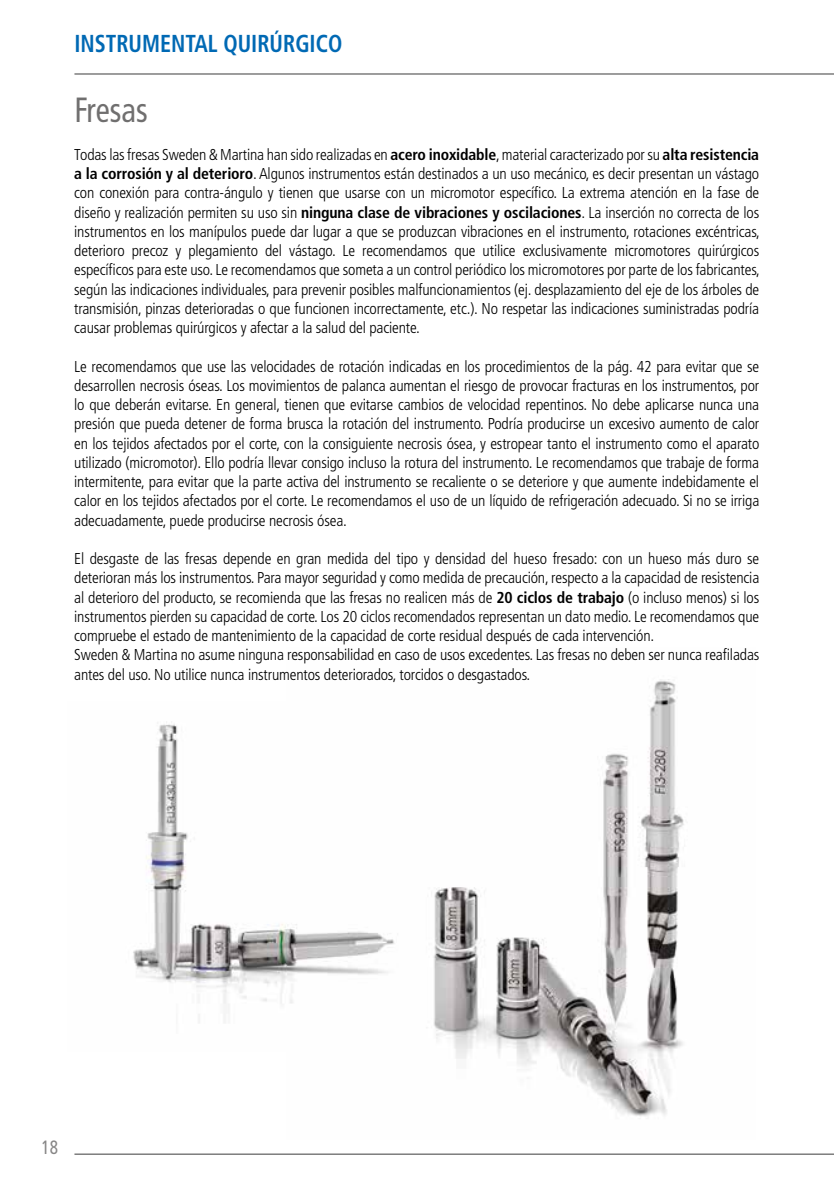
<style>
.page{position:relative;width:834px;height:1181px;background:#fff}
.page>*{position:absolute;margin:0;border:0;box-sizing:border-box;transform-origin:0 0}
.t1{font:condensed 35px "Frutiger";color:#706f6f;scale:.9 1}
.t2{font:700 condensed 24.5px "Frutiger";color:#0069b4;scale:.9 1}
.t3{font:condensed 19.25px "Frutiger";color:#878686;scale:.9 1}
.t4{font:300 condensed 15.75px/19.2px "Frutiger";letter-spacing:-.01em;color:#000;text-align:justify}
.s1{font-weight:700}
</style>
<div class="page">
<img style="left:433px;top:679px;width:251px;height:438px">
<hr style="left:74px;top:74px;width:759px;height:1px;background:#3c3c3b">
<hr style="left:74px;top:1153px;width:759px;height:1px;background:#3c3c3b">
<img style="left:133px;top:722px;width:262px;height:301px">
<h2 class="t2" style="left:74px;top:29px;width:299px">INSTRUMENTAL QUIRÚRGICO</h2>
<h1 class="t1" style="left:74px;top:89px;width:83px">Fresas</h1>
<p class="t4" style="left:74px;top:145px;width:687px">Todas las fresas Sweden &amp; Martina han sido realizadas en <span class="s1">acero inoxidable</span>, material caracterizado por su <span class="s1">alta resistencia a la corrosión y al deterioro</span>. Algunos instrumentos están destinados a un uso mecánico, es decir presentan un vástago con conexión para contra-ángulo y tienen que usarse con un micromotor específico. La extrema atención en la fase de diseño y realización permiten su uso sin <span class="s1">ninguna clase de vibraciones y oscilaciones</span>. La inserción no correcta de los instrumentos en los manípulos puede dar lugar a que se produzcan vibraciones en el instrumento, rotaciones excéntricas, deterioro precoz y plegamiento del vástago. Le recomendamos que utilice exclusivamente micromotores quirúrgicos específicos para este uso. Le recomendamos que someta a un control periódico los micromotores por parte de los fabricantes, según las indicaciones individuales, para prevenir posibles malfuncionamientos (ej. desplazamiento del eje de los árboles de transmisión, pinzas deterioradas o que funcionen incorrectamente, etc.). No respetar las indicaciones suministradas podría causar problemas quirúrgicos y afectar a la salud del paciente.</p>
<p class="t4" style="left:74px;top:357px;width:686px">Le recomendamos que use las velocidades de rotación indicadas en los procedimientos de la pág. 42 para evitar que se desarrollen necrosis óseas. Los movimientos de palanca aumentan el riesgo de provocar fracturas en los instrumentos, por lo que deberán evitarse. En general, tienen que evitarse cambios de velocidad repentinos. No debe aplicarse nunca una presión que pueda detener de forma brusca la rotación del instrumento. Podría producirse un excesivo aumento de calor en los tejidos afectados por el corte, con la consiguiente necrosis ósea, y estropear tanto el instrumento como el aparato utilizado (micromotor). Ello podría llevar consigo incluso la rotura del instrumento. Le recomendamos que trabaje de forma intermitente, para evitar que la parte activa del instrumento se recaliente o se deteriore y que aumente indebidamente el calor en los tejidos afectados por el corte. Le recomendamos el uso de un líquido de refrigeración adecuado. Si no se irriga adecuadamente, puede producirse necrosis ósea.</p>
<p class="t4" style="left:74px;top:549px;width:686px;text-align:left">El desgaste de las fresas depende en gran medida del tipo y densidad del hueso fresado: con un hueso más duro se deterioran más los instrumentos. Para mayor seguridad y como medida de precaución, respecto a la capacidad de resistencia al deterioro del producto, se recomienda que las fresas no realicen más de <span class="s1">20 ciclos de trabajo</span> (o incluso menos) si los instrumentos pierden su capacidad de corte. Los 20 ciclos recomendados representan un dato medio. Le recomendamos que compruebe el estado de mantenimiento de la capacidad de corte residual después de cada intervención.<br>Sweden &amp; Martina no asume ninguna responsabilidad en caso de usos excedentes. Las fresas no deben ser nunca reafiladas antes del uso. No utilice nunca instrumentos deteriorados, torcidos o desgastados.</p>
<p class="t3" style="left:42px;top:1136px;width:20px">18</p>
</div>
